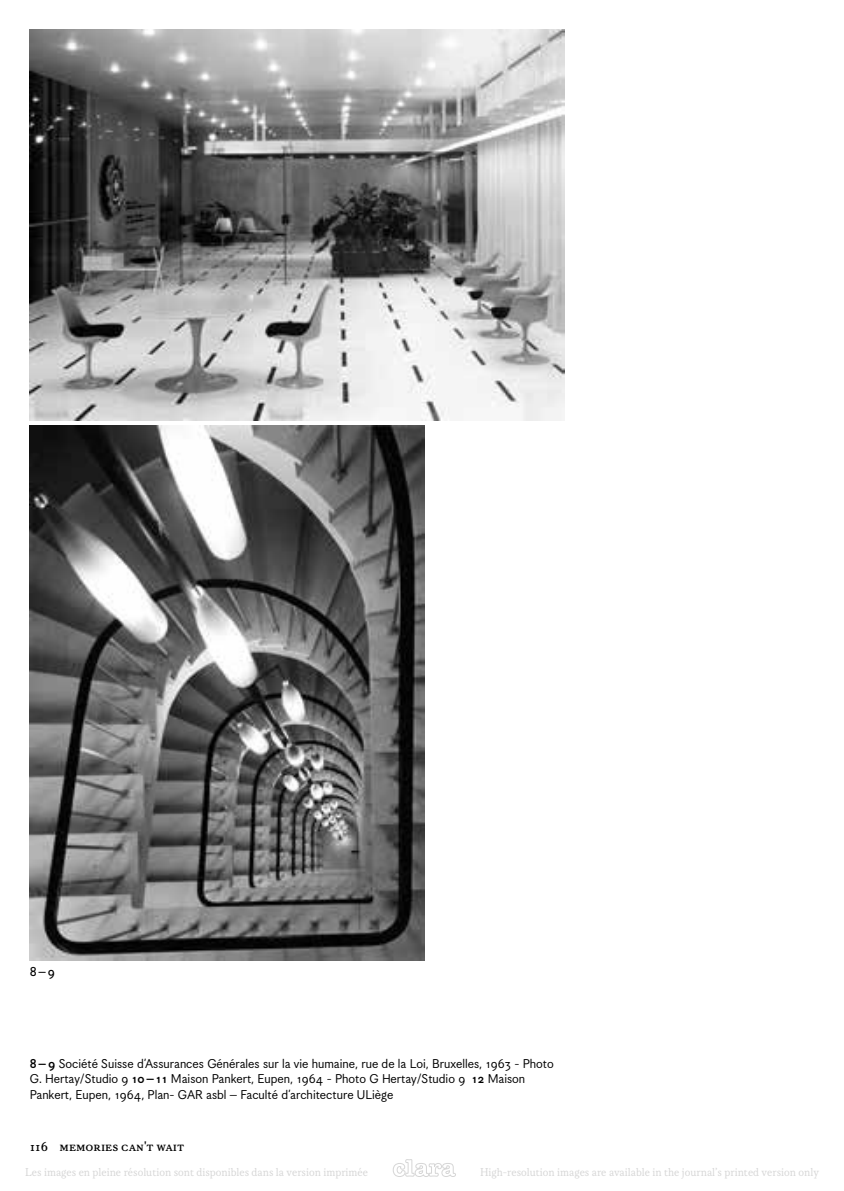
<style>
.page{position:relative;width:844px;height:1191px;background:#fff}
.page>*{position:absolute;margin:0;border:0;box-sizing:border-box;transform-origin:0 0}
.t1{font:14px/15.4px "Korpus Grotesk B";color:#000}
.t2{font:14px "Korpus B";color:#000}
.t3{font:14px "Korpus Grotesk C";color:#000}
.t4{font:12.25px "Korpus A";color:#d6d6d6}
.s1{font-family:"Korpus Grotesk D"}
</style>
<div class="page">
<img style="left:30px;top:30px;width:534px;height:390px">
<img style="left:30px;top:425px;width:394px;height:535px">
<svg style="left:393px;top:1159px;width:62px;height:17px"></svg>
<p class="t3" style="left:30px;top:963px;width:27px">8–9</p>
<p class="t1" style="left:30px;top:1055px;width:525px"><span class="s1">8–9</span> Société Suisse d’Assurances Générales sur la vie humaine, rue de la Loi, Bruxelles, 1963 - Photo<br>G. Hertay/Studio 9 <span class="s1">10–11</span> Maison Pankert, Eupen, 1964 - Photo G Hertay/Studio 9 <span class="s1">12</span> Maison<br>Pankert, Eupen, 1964, Plan- GAR asbl – Faculté d’architecture ULiège</p>
<p class="t2" style="left:30px;top:1138px;width:156px">116 Memories can't wait</p>
<p class="t4" style="left:25px;top:1165px;width:344px">Les images en pleine résolution sont disponibles dans la version imprimée</p>
<p class="t4" style="left:480px;top:1165px;width:340px">High-resolution images are available in the journal’s printed version only</p>
</div>
